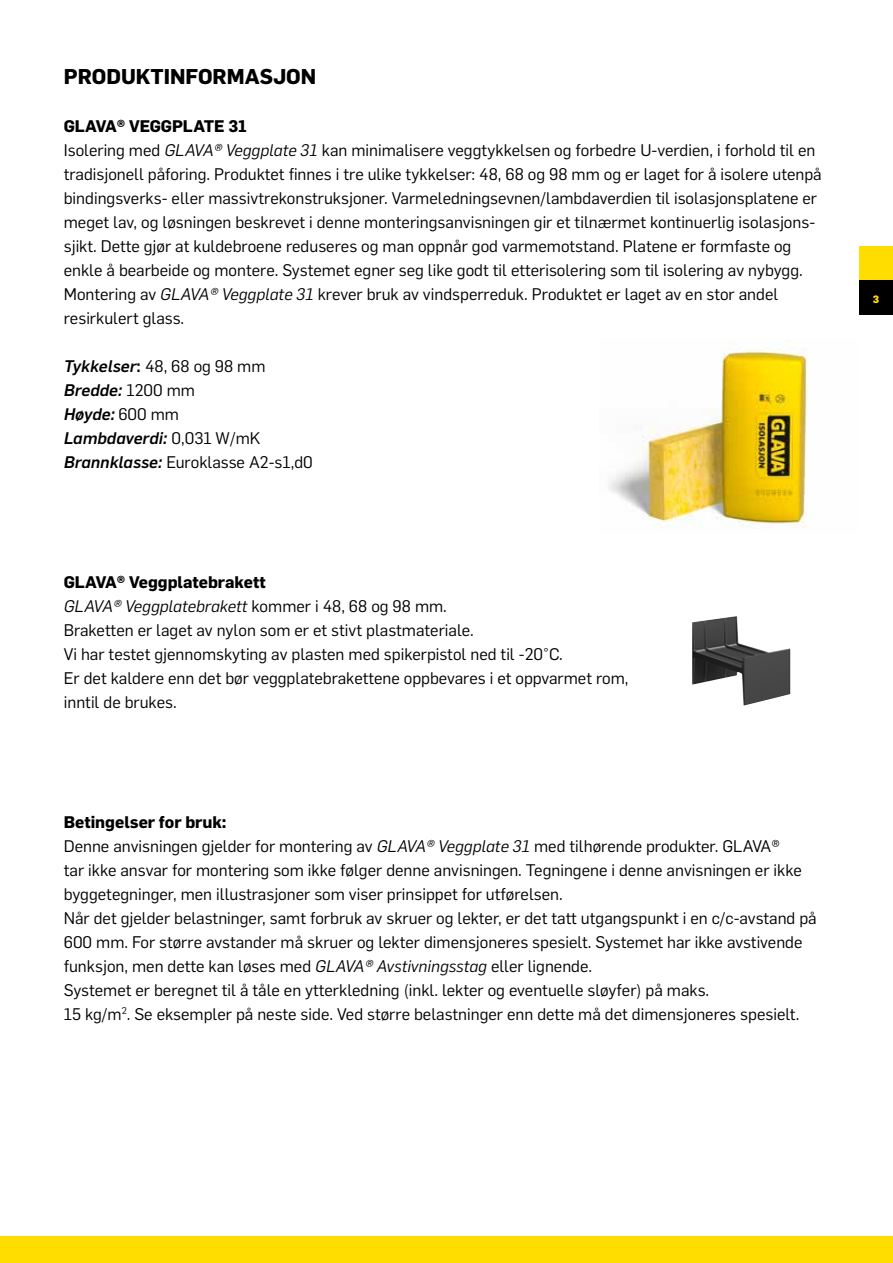
<style>
.page{position:relative;width:893px;height:1263px;background:#fff}
.page>*{position:absolute;margin:0;border:0;box-sizing:border-box;transform-origin:0 0}
.t1{font:700 21px "Flama";color:#000}
.t2{font:16.5px/24px "Flama";color:#000}
.t3{font:800 10.5px "Flama";color:#fd0}
.s1{font-weight:700}
.s2{font-style:italic}
.s3{font-weight:500;font-style:italic}
.s4{font-weight:500}
</style>
<div class="page">
<div style="left:859px;top:247px;width:34px;height:34px;background:#fd0"></div>
<div style="left:859px;top:281px;width:34px;height:34px;background:#000"></div>
<div style="left:0;top:1236px;width:893px;height:27px;background:#fd0"></div>
<img style="left:692px;top:616px;width:98px;height:90px">
<img style="left:608px;top:342px;width:200px;height:187px">
<p class="t1" style="left:64px;top:61px;width:254px">PRODUKTINFORMASJON</p>
<p class="t2" style="left:64px;top:113px;width:759px"><span class="s1">GLAVA® VEGGPLATE 31<br></span>Isolering med <span class="s2">GLAVA® Veggplate 31</span> kan minimalisere veggtykkelsen og forbedre U-verdien, i forhold til en tradisjonell påforing. Produktet finnes i tre ulike tykkelser: 48, 68 og 98 mm og er laget for å isolere utenpå bindingsverks- eller massivtrekonstruksjoner. Varmeledningsevnen/lambdaverdien til isolasjonsplatene er meget lav, og løsningen beskrevet i denne monteringsanvisningen gir et tilnærmet kontinuerlig isolasjons&shy;sjikt. Dette gjør at kuldebroene reduseres og man oppnår god varmemotstand. Platene er formfaste og enkle å bearbeide og montere. Systemet egner seg like godt til etterisolering som til isolering av nybygg.<br>Montering av <span class="s2">GLAVA® Veggplate 31</span> krever bruk av vindsperreduk. Produktet er laget av en stor andel resirkulert glass.</p>
<p class="t2" style="left:64px;top:353px;width:251px"><span class="s3">Tykkelser</span><span class="s4">:</span> 48, 68 og 98 mm<br><span class="s3">Bredde:</span> 1200 mm<br><span class="s3">Høyde:</span> 600 mm<br><span class="s3">Lambdaverdi:</span> 0,031 W/mK<br><span class="s3">Brannklasse:</span> Euroklasse A2-s1,d0</p>
<p class="t2" style="left:64px;top:569px;width:566px"><span class="s1">GLAVA® Veggplatebrakett<br></span><span class="s2">GLAVA® Veggplatebrakett</span> kommer i 48, 68 og 98 mm.<br>Braketten er laget av nylon som er et stivt plastmateriale.<br>Vi har testet gjennomskyting av plasten med spikerpistol ned til -20°C.<br>Er det kaldere enn det bør veggplatebrakettene oppbevares i et oppvarmet rom, inntil de brukes.</p>
<p class="t2" style="left:64px;top:809px;width:754px"><span class="s1">Betingelser for bruk:<br></span>Denne anvisningen gjelder for montering av <span class="s2">GLAVA® Veggplate 31</span> med tilhørende produkter. GLAVA®<br>tar ikke ansvar for montering som ikke følger denne anvisningen. Tegningene i denne anvisningen er ikke byggetegninger, men illustrasjoner som viser prinsippet for utførelsen.<br>Når det gjelder belastninger, samt forbruk av skruer og lekter, er det tatt utgangspunkt i en c/c-avstand på 600 mm. For større avstander må skruer og lekter dimensjoneres spesielt. Systemet har ikke avstivende funksjon, men dette kan løses med <span class="s2">GLAVA® Avstivningsstag</span> eller lignende.<br>Systemet er beregnet til å tåle en ytterkledning (inkl. lekter og eventuelle sløyfer) på maks.<br>15 kg/m<sup>2</sup>. Se eksempler på neste side. Ved større belastninger enn dette må det dimensjoneres spesielt.</p>
<p class="t3" style="left:873px;top:291px;width:8px">3</p>
</div>
